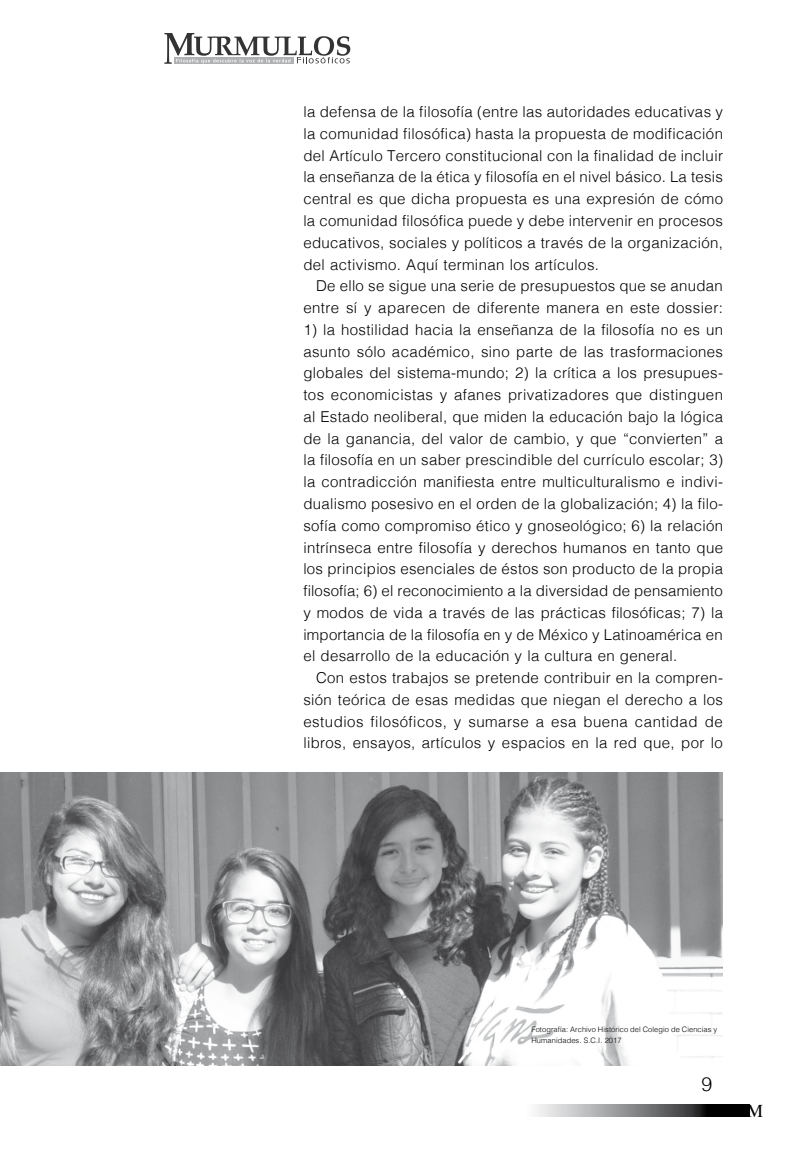
<style>
.page{position:relative;width:808px;height:1149px;background:#fff}
.page>*{position:absolute;margin:0;border:0;box-sizing:border-box;transform-origin:0 0}
.t1{font:300 19.5px "Helvetica";color:#000}
.t2{font:18px "Times";color:#000}
.t3{font:300 15px/21.8px "Helvetica";letter-spacing:.025em;color:#000;text-align:justify}
.t4{font:300 7.5px/10.5px "Helvetica";letter-spacing:.01em;color:#000}
</style>
<div class="page">
<svg style="left:536px;top:1104px;width:213px;height:12px;background:#737475"></svg>
<svg style="left:164px;top:33px;width:186px;height:30px"></svg>
<img style="left:0;top:772px;width:723px;height:292px">
<p class="t3" style="left:303px;top:100px;width:421px">la defensa de la filosofía (entre las autoridades educativas y la comunidad filosófica) hasta la propuesta de modificación del Artículo Tercero constitucional con la finalidad de incluir la enseñanza de la ética y filosofía en el nivel básico. La tesis central es que dicha propuesta es una expresión de cómo la comunidad filosófica puede y debe intervenir en procesos educativos, sociales y políticos a través de la organización, del activismo. Aquí terminan los artículos.</p>
<p class="t3" style="left:303px;top:274px;width:421px;text-align:right">De ello se sigue una serie de presupuestos que se anudan entre sí y aparecen de diferente manera en este dossier:</p>
<p class="t3" style="left:303px;top:317px;width:421px">1) la hostilidad hacia la enseñanza de la filosofía no es un asunto sólo académico, sino parte de las trasformaciones globales del sistema-mundo; 2) la crítica a los presupues&shy;tos economicistas y afanes privatizadores que distinguen al Estado neoliberal, que miden la educación bajo la lógica de la ganancia, del valor de cambio, y que “convierten” a la filosofía en un saber prescindible del currículo escolar; 3) la contradicción manifiesta entre multiculturalismo e indivi&shy;dualismo posesivo en el orden de la globalización; 4) la filo&shy;sofía como compromiso ético y gnoseológico; 6) la relación intrínseca entre filosofía y derechos humanos en tanto que los principios esenciales de éstos son producto de la propia filosofía; 6) el reconocimiento a la diversidad de pensamiento y modos de vida a través de las prácticas filosóficas; 7) la importancia de la filosofía en y de México y Latinoamérica en el desarrollo de la educación y la cultura en general.</p>
<p class="t3" style="left:303px;top:665px;width:421px;text-indent:13px">Con estos trabajos se pretende contribuir en la compren&shy;sión teórica de esas medidas que niegan el derecho a los estudios filosóficos, y sumarse a esa buena cantidad de libros, ensayos, artículos y espacios en la red que, por lo</p>
<p class="t4" style="left:531px;top:1023px;width:187px">Fotografía: Archivo Histórico del Colegio de Ciencias y<br>Humanidades. S.C.I. 2017</p>
<h1 class="t1" style="left:701px;top:1066px;width:12px">9</h1>
<p class="t2" style="left:747px;top:1093px;width:18px">M</p>
</div>
